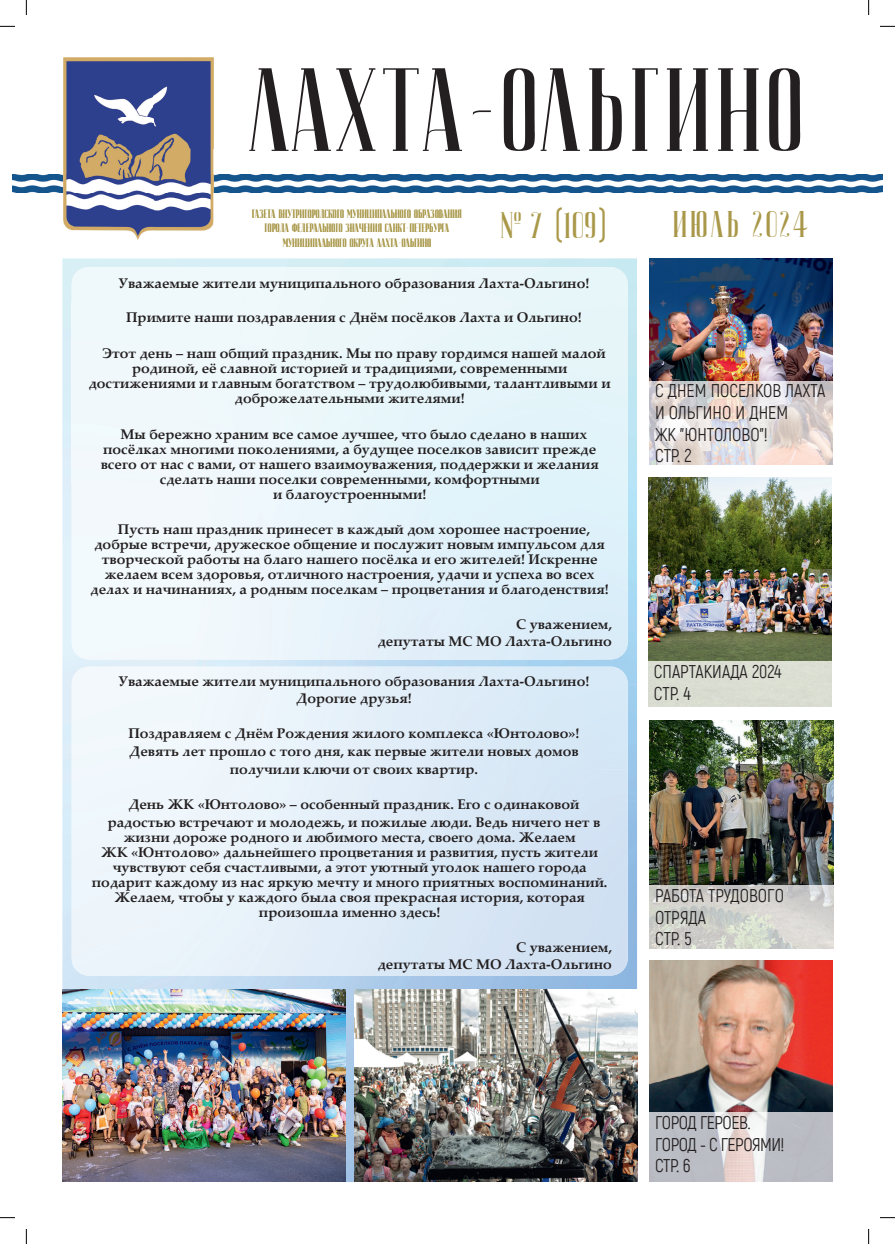
<style>
.page{position:relative;width:895px;height:1244px;background:#fff}
.page>*{position:absolute;margin:0;border:0;box-sizing:border-box;transform-origin:0 0}
.t1{font:118px "JOURNALISM";color:#231f20}
.t2{font:37px "JOURNALISM";letter-spacing:.04em;color:#a99849}
.t3{font:18px/21.6px "Akrobat";color:#231f20}
.t4{font:18px/21.6px "Akrobat";letter-spacing:-.03em;color:#231f20}
.t5{font:700 14px/15px "Palatino Linotype";color:#231f20;text-align:center}
.t6{font:12px/14.4px "JOURNALISM";color:#a99849;text-align:center}
.s1{font-family:"Akrobat"}
</style>
<div class="page">
<img style="left:648px;top:477px;width:183px;height:229px">
<img style="left:650px;top:720px;width:183px;height:165px">
<img style="left:649px;top:258px;width:183px;height:123px">
<img style="left:98px;top:1181px;width:539px;height:1px">
<img style="left:62px;top:258px;width:36px;height:731px">
<img style="left:98px;top:968px;width:539px;height:36px">
<img style="left:627px;top:684px;width:10px;height:284px">
<img style="left:627px;top:293px;width:10px;height:356px">
<img style="left:12px;top:174px;width:870px;height:19px">
<img style="left:64px;top:58px;width:89px;height:116px">
<img style="left:153px;top:58px;width:60px;height:173px">
<img style="left:64px;top:193px;width:90px;height:46px">
<svg style="left:650px;top:885px;width:183px;height:63px;background:#d1d1cd"></svg>
<svg style="left:649px;top:381px;width:183px;height:83px;background:#e1d9d7"></svg>
<img style="left:649px;top:960px;width:183px;height:152px">
<hr style="left:648px;top:661px;width:1px;height:45px;background:#fff">
<svg style="left:649px;top:1112px;width:183px;height:70px;background:#c6c5ca"></svg>
<img style="left:62px;top:989px;width:283px;height:192px">
<img style="left:354px;top:989px;width:283px;height:192px">
<svg style="left:0;top:26px;width:15px;height:1px"></svg>
<svg style="left:880px;top:26px;width:15px;height:1px"></svg>
<svg style="left:0;top:1217px;width:15px;height:1px"></svg>
<svg style="left:880px;top:1217px;width:15px;height:1px"></svg>
<svg style="left:26px;top:0;width:1px;height:15px"></svg>
<svg style="left:26px;top:1229px;width:1px;height:14px"></svg>
<svg style="left:868px;top:0;width:1px;height:15px"></svg>
<svg style="left:868px;top:1229px;width:1px;height:14px"></svg>
<h1 class="t1" style="left:252px;top:41px;width:558px">Лахта-ольгино</h1>
<p class="t6" style="left:252px;top:207px;width:211px">ГАЗЕТА ВНУТРИГОРОДСКОГО МУНИЦИПАЛЬНОГО ОБРАЗОВАНИЯ<br>ГОРОДА ФЕДЕРАЛЬНОГО ЗНАЧЕНИЯ САНКТ-ПЕТЕРБУРГА<br>МУНИЦИПАЛЬНОГО ОКРУГА ЛАХТА-ОЛЬГИНО</p>
<h2 class="t2" style="left:501px;top:203px;width:108px">№ 7 <span class="s1">(</span>109<span class="s1">)</span></h2>
<p class="t5" style="left:119px;top:275px;width:472px">Уважаемые жители муниципального образования Лахта-Ольгино!</p>
<p class="t5" style="left:126px;top:309px;width:457px">Примите наши поздравления с Днём посёлков Лахта и Ольгино!</p>
<p class="t5" style="left:102px;top:345px;width:505px">Этот день – наш общий праздник. Мы по праву гордимся нашей малой</p>
<p class="t5" style="left:132px;top:360px;width:436px">родиной, её славной историей и традициями, современными</p>
<p class="t5" style="left:89px;top:375px;width:523px">достижениями и главным богатством – трудолюбивыми, талантливыми и</p>
<p class="t5" style="left:235px;top:390px;width:231px">доброжелательными жителями!</p>
<p class="t5" style="left:121px;top:426px;width:468px">Мы бережно храним все самое лучшее, что было сделано в наших</p>
<p class="t5" style="left:103px;top:441px;width:494px">посёлках многими поколениями, а будущее поселков зависит прежде</p>
<p class="t5" style="left:101px;top:456px;width:499px">всего от нас с вами, от нашего взаимоуважения, поддержки и желания</p>
<p class="t5" style="left:160px;top:471px;width:381px">сделать наши поселки современными, комфортными</p>
<p class="t5" style="left:273px;top:486px;width:155px">и благоустроенными!</p>
<p class="t5" style="left:118px;top:521px;width:473px">Пусть наш праздник принесет в каждый дом хорошее настроение,</p>
<p class="t5" style="left:94px;top:536px;width:512px">добрые встречи, дружеское общение и послужит новым импульсом для</p>
<p class="t5" style="left:102px;top:551px;width:497px">творческой работы на благо нашего посёлка и его жителей! Искренне</p>
<p class="t5" style="left:105px;top:566px;width:491px">желаем всем здоровья, отличного настроения, удачи и успеха во всех</p>
<p class="t5" style="left:91px;top:581px;width:519px">делах и начинаниях, а родным поселкам – процветания и благоденствия!</p>
<p class="t5" style="left:378px;top:615px;width:236px;line-height:16.8px;text-align:right">С уважением,<br>депутаты МС МО Лахта-Ольгино</p>
<p class="t5" style="left:119px;top:672px;width:472px;line-height:16.8px">Уважаемые жители муниципального образования Лахта-Ольгино!<br>Дорогие друзья!</p>
<p class="t5" style="left:128px;top:723px;width:452px;line-height:17.8px">Поздравляем с Днём Рождения жилого комплекса «Юнтолово»!<br>Девять лет прошло с того дня, как первые жители новых домов получили ключи от своих квартир.</p>
<p class="t5" style="left:108px;top:795px;width:494px;line-height:17.8px">День ЖК «Юнтолово» – особенный праздник. Его с одинаковой радостью встречают и молодежь, и пожилые люди. Ведь ничего нет в</p>
<p class="t5" style="left:92px;top:829px;width:517px">жизни дороже родного и любимого места, своего дома. Желаем<br>ЖК «Юнтолово» дальнейшего процветания и развития, пусть жители чувствуют себя счастливыми, а этот уютный уголок нашего города подарит каждому из нас яркую мечту и много приятных воспоминаний.<br>Желаем, чтобы у каждого была своя прекрасная история, которая произошла именно здесь!</p>
<p class="t5" style="left:378px;top:938px;width:236px;line-height:16.8px;text-align:right">С уважением,<br>депутаты МС МО Лахта-Ольгино</p>
<h2 class="t2" style="left:673px;top:202px;width:137px">июль 2024</h2>
<p class="t3" style="left:655px;top:380px;width:172px">С ДНЕМ ПОСЕЛКОВ ЛАХТА<br>И ОЛЬГИНО И ДНЕМ<br>ЖК "ЮНТОЛОВО"!<br>СТР. 2</p>
<p class="t3" style="left:654px;top:660px;width:129px">СПАРТАКИАДА 2024<br>СТР. 4</p>
<p class="t3" style="left:655px;top:884px;width:130px">РАБОТА ТРУДОВОГО<br>ОТРЯДА<br>СТР. 5</p>
<p class="t4" style="left:655px;top:1111px;width:131px">ГОРОД ГЕРОЕВ.<br>ГОРОД - С ГЕРОЯМИ!<br>СТР. 6</p>
</div>
